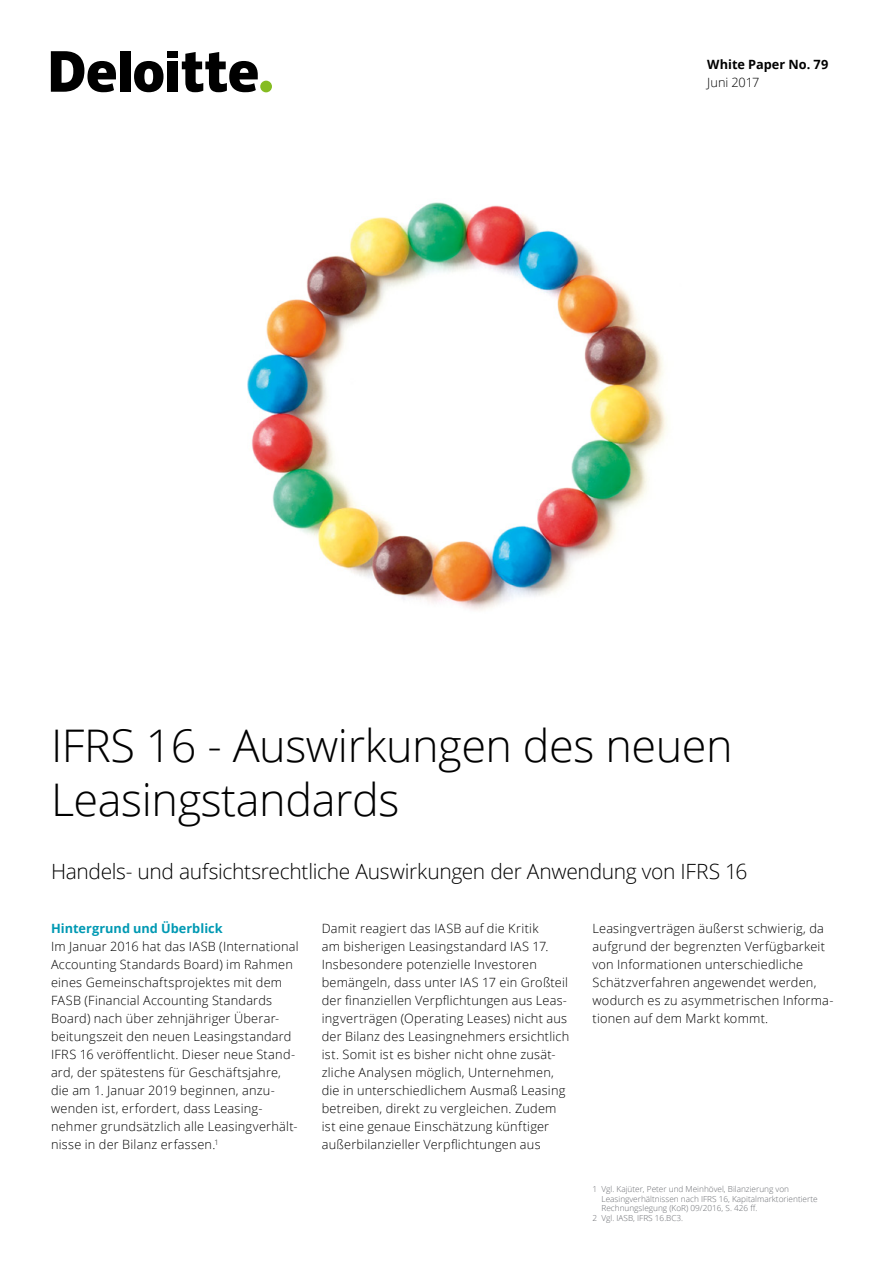
<style>
.page{position:relative;width:893px;height:1263px;background:#fff}
.page>*{position:absolute;margin:0;border:0;box-sizing:border-box;transform-origin:0 0}
.t1{font:300 45px/54px "Open Sans";letter-spacing:-.01em;color:#000}
.t2{font:300 21px "Open Sans";letter-spacing:-.015em;color:#000}
.t3{font:300 12.75px/18px "Open Sans";letter-spacing:.015em;color:#000}
.t4{font:700 12.75px "Open Sans";color:#0099b3}
.t5{font:700 12.75px "Open Sans";letter-spacing:.005em;color:#000}
.t6{font:300 12.75px "Open Sans";letter-spacing:-.005em;color:#000}
.t7{font:300 8.25px "Open Sans";color:#6a6c71}
</style>
<div class="page">
<div style="left:260px;top:81px;width:12px;height:11px;background:#85bc22;border-radius:50%"></div>
<div style="left:120px;top:51px;width:10px;height:41px;background:#000"></div>
<svg style="left:134px;top:61px;width:30px;height:31px"></svg>
<div style="left:168px;top:61px;width:10px;height:31px;background:#000"></div>
<div style="left:168px;top:51px;width:10px;height:7px;background:#000"></div>
<svg style="left:182px;top:52px;width:76px;height:40px"></svg>
<svg style="left:51px;top:51px;width:65px;height:41px"></svg>
<img style="left:247px;top:202px;width:421px;height:408px">
<p class="t5" style="left:707px;top:55px;width:122px">White Paper No. 79</p>
<p class="t6" style="left:707px;top:74px;width:54px">Juni 2017</p>
<h1 class="t1" style="left:51px;top:717px;width:683px">IFRS 16 - Auswirkungen des neuen<br>Leasingstandards</h1>
<h2 class="t2" style="left:51px;top:857px;width:698px">Handels- und aufsichtsrechtliche Auswirkungen der Anwendung von IFRS 16</h2>
<p class="t3" style="left:322px;top:919px;width:249px">Damit reagiert das IASB auf die Kritik<br>am bisherigen Leasingstandard IAS 17.<br>Insbesondere potenzielle Investoren bemängeln, dass unter IAS 17 ein Großteil der finanziellen Verpflichtungen aus Leas&shy;ingverträgen (Operating Leases) nicht aus der Bilanz des Leasingnehmers ersichtlich ist. Somit ist es bisher nicht ohne zusät&shy;zliche Analysen möglich, Unternehmen, die in unterschiedlichem Ausmaß Leasing betreiben, direkt zu vergleichen. Zudem ist eine genaue Einschätzung künftiger außerbilanzieller Verpflichtungen aus</p>
<p class="t4" style="left:51px;top:919px;width:173px">Hintergrund und Überblick</p>
<p class="t3" style="left:51px;top:937px;width:249px">Im Januar 2016 hat das IASB (International Accounting Standards Board) im Rahmen eines Gemeinschaftsprojektes mit dem FASB (Financial Accounting Standards Board) nach über zehnjähriger Überar&shy;beitungszeit den neuen Leasingstandard IFRS 16 veröffentlicht. Dieser neue Stand&shy;ard, der spätestens für Geschäftsjahre, die am 1. Januar 2019 beginnen, anzu&shy;wenden ist, erfordert, dass Leasing&shy;nehmer grundsätzlich alle Leasingverhält&shy;nisse in der Bilanz erfassen.<sup>1</sup></p>
<p class="t3" style="left:592px;top:919px;width:243px">Leasingverträgen äußerst schwierig, da aufgrund der begrenzten Verfügbarkeit von Informationen unterschiedliche Schätzverfahren angewendet werden, wodurch es zu asymmetrischen Informa&shy;tionen auf dem Markt kommt.</p>
<p class="t7" style="left:592px;top:1183px;width:198px">1 Vgl. Kajüter, Peter und Meinhövel, Bilanzierung von</p>
<p class="t7" style="left:601px;top:1193px;width:218px">Leasingverhältnissen nach IFRS 16, Kapitalmarktorientierte</p>
<p class="t7" style="left:601px;top:1203px;width:157px">Rechnungslegung (KoR) 09/2016, S. 426 ff.</p>
<p class="t7" style="left:592px;top:1212px;width:92px">2 Vgl. IASB, IFRS 16.BC3.</p>
</div>
